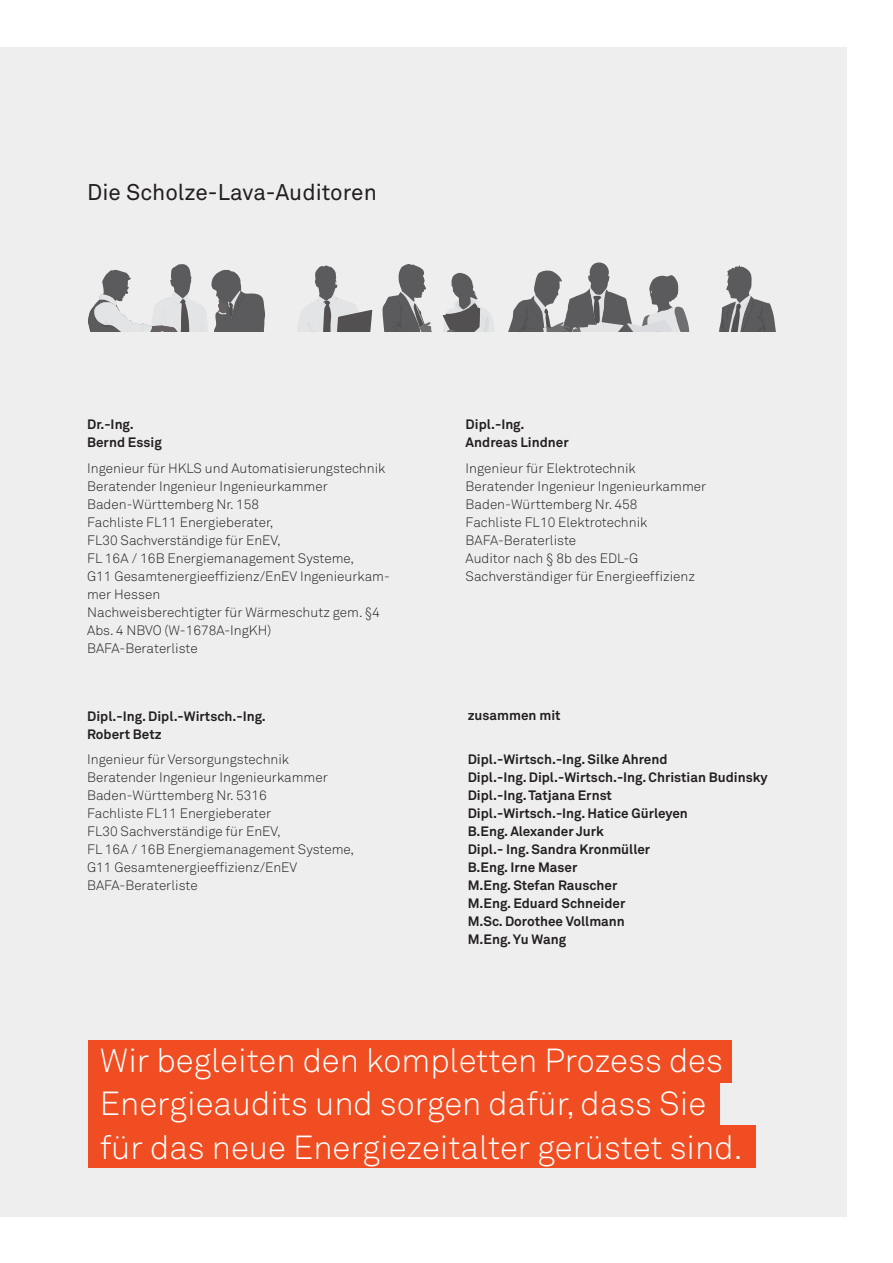
<style>
.page{position:relative;width:893px;height:1263px;background:#fff}
.page>*{position:absolute;margin:0;border:0;box-sizing:border-box;transform-origin:0 0}
.t1{font:300 33px/43.5px "Akkurat";color:#fff}
.t2{font:22.5px "Akkurat";color:#231f20}
.t3{font:300 13.5px/18px "Akkurat";color:#231f20}
.t4{font:700 13.5px/18px "Akkurat";color:#231f20}
</style>
<div class="page">
<div style="left:0;top:47px;width:846px;height:1169px;background:#eeeeef"></div>
<svg style="left:297px;top:265px;width:75px;height:67px"></svg>
<svg style="left:88px;top:264px;width:177px;height:68px"></svg>
<svg style="left:382px;top:264px;width:112px;height:68px"></svg>
<svg style="left:719px;top:265px;width:57px;height:67px"></svg>
<svg style="left:508px;top:262px;width:182px;height:70px"></svg>
<div style="left:89px;top:1040px;width:643px;height:43px;background:#f04d22"></div>
<div style="left:89px;top:1080px;width:631px;height:47px;background:#f04d22"></div>
<div style="left:89px;top:1125px;width:667px;height:43px;background:#f04d22"></div>
<h2 class="t2" style="left:87px;top:178px;width:291px">Die Scholze-Lava-Auditoren</h2>
<p class="t4" style="left:87px;top:415px;width:76px">Dr.-Ing.<br>Bernd Essig</p>
<p class="t3" style="left:87px;top:459px;width:304px">Ingenieur für HKLS und Automatisierungstechnik Beratender Ingenieur Ingenieurkammer Baden-Württemberg Nr. 158<br>Fachliste FL11 Energieberater,<br>FL30 Sachverständige für EnEV,<br>FL 16A / 16B Energiemanagement Systeme,<br>G11 Gesamtenergieeffizienz/EnEV Ingenieurkam&shy;mer Hessen<br>Nachweisberechtigter für Wärmeschutz gem. §4<br>Abs. 4 NBVO (W-1678A-IngKH)<br>BAFA-Beraterliste</p>
<p class="t4" style="left:87px;top:707px;width:180px">Dipl.-Ing. Dipl.-Wirtsch.-Ing.<br>Robert Betz</p>
<p class="t3" style="left:87px;top:750px;width:268px">Ingenieur für Versorgungstechnik<br>Beratender Ingenieur Ingenieurkammer<br>Baden-Württemberg Nr. 5316<br>Fachliste FL11 Energieberater<br>FL30 Sachverständige für EnEV,<br>FL 16A / 16B Energiemanagement Systeme,<br>G11 Gesamtenergieeffizienz/EnEV<br>BAFA-Beraterliste</p>
<p class="t4" style="left:466px;top:415px;width:105px">Dipl.-Ing.<br>Andreas Lindner</p>
<p class="t3" style="left:466px;top:459px;width:242px">Ingenieur für Elektrotechnik<br>Beratender Ingenieur Ingenieurkammer<br>Baden-Württemberg Nr. 458<br>Fachliste FL10 Elektrotechnik<br>BAFA-Beraterliste<br>Auditor nach § 8b des EDL-G<br>Sachverständiger für Energieeffizienz</p>
<p class="t4" style="left:468px;top:706px;width:94px">zusammen mit</p>
<p class="t4" style="left:468px;top:750px;width:301px">Dipl.-Wirtsch.-Ing. Silke Ahrend<br>Dipl.-Ing. Dipl.-Wirtsch.-Ing. Christian Budinsky<br>Dipl.-Ing. Tatjana Ernst<br>Dipl.-Wirtsch.-Ing. Hatice Gürleyen<br>B.Eng. Alexander Jurk<br>Dipl.- Ing. Sandra Kronmüller<br>B.Eng. Irne Maser<br>M.Eng. Stefan Rauscher<br>M.Eng. Eduard Schneider<br>M.Sc. Dorothee Vollmann<br>M.Eng. Yu Wang</p>
<h1 class="t1" style="left:100px;top:1038px;width:644px">Wir begleiten den kompletten Prozess des<br>Energieaudits und sorgen dafür, dass Sie für das neue Energiezeitalter gerüstet sind.</h1>
</div>
